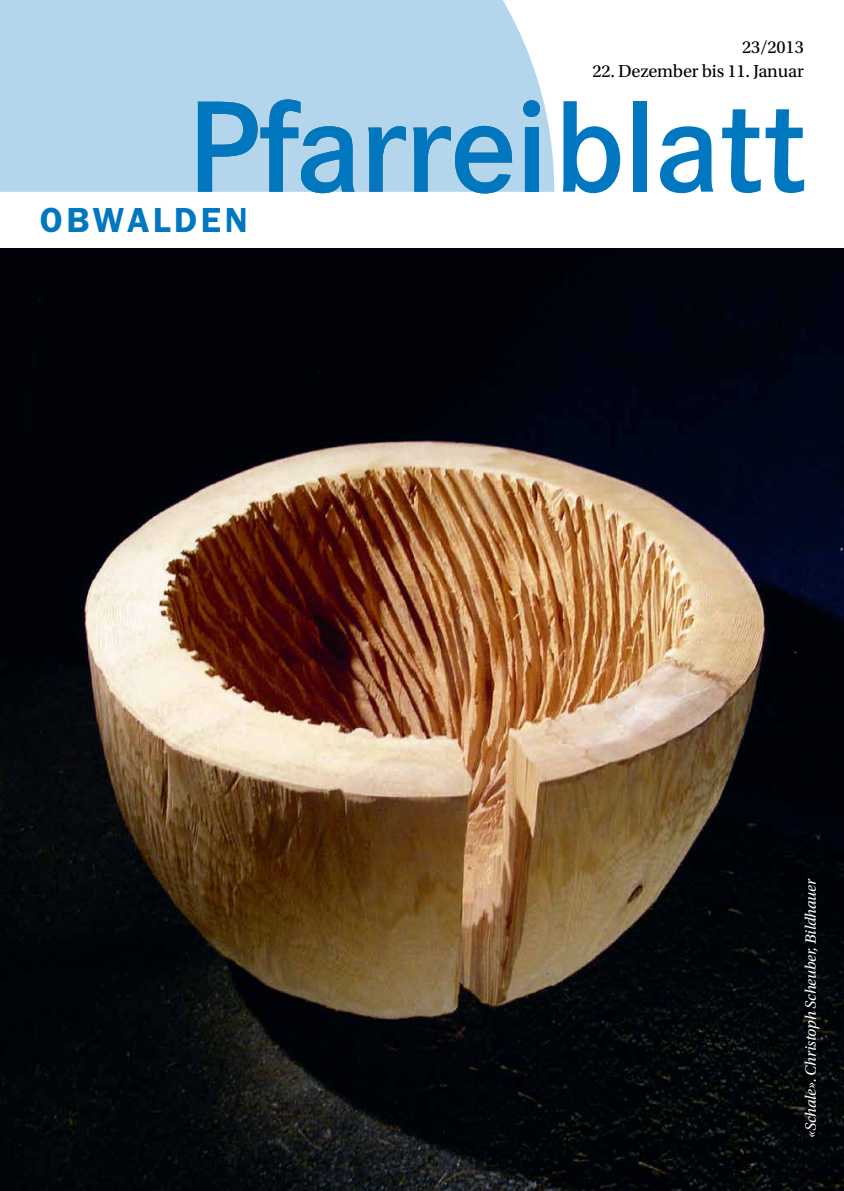
<style>
.page{position:relative;width:844px;height:1191px;background:#fff}
.page>*{position:absolute;margin:0;border:0;box-sizing:border-box;transform-origin:0 0}
.t1{font:600 35px "ITC Franklin Gothic Std";letter-spacing:.1em;color:#0077bf}
.t2{font:18.38px "Utopia Std";letter-spacing:-.01em;color:#000}
.t3{font:italic 15.75px "Utopia Std";letter-spacing:-.015em;color:#fff}
</style>
<div class="page">
<div style="left:0;top:0;width:554px;height:192px;background:#b3d6ec"></div>
<svg style="left:523px;top:100px;width:17px;height:92px"></svg>
<svg style="left:198px;top:99px;width:156px;height:94px"></svg>
<svg style="left:368px;top:126px;width:37px;height:66px"></svg>
<svg style="left:413px;top:126px;width:99px;height:67px"></svg>
<div style="left:524px;top:128px;width:14px;height:64px;background:#0077bf"></div>
<div style="left:523px;top:100px;width:17px;height:17px;background:#0077bf;border-radius:50%"></div>
<svg style="left:562px;top:101px;width:58px;height:92px"></svg>
<div style="left:632px;top:101px;width:14px;height:91px;background:#0077bf"></div>
<svg style="left:660px;top:126px;width:53px;height:67px"></svg>
<svg style="left:722px;top:109px;width:82px;height:84px"></svg>
<img style="left:0;top:248px;width:843px;height:943px">
<h1 class="t1" style="left:40px;top:200px;width:209px">OBWALDEN</h1>
<p class="t2" style="left:741px;top:37px;width:63px">23/2013</p>
<p class="t2" style="left:592px;top:61px;width:213px">22. Dezember bis 11. Januar</p>
<p class="t3" style="left:801px;top:1138px;width:261px;rotate:-90deg">«Schale». Christoph Scheuber, Bildhauer</p>
</div>
